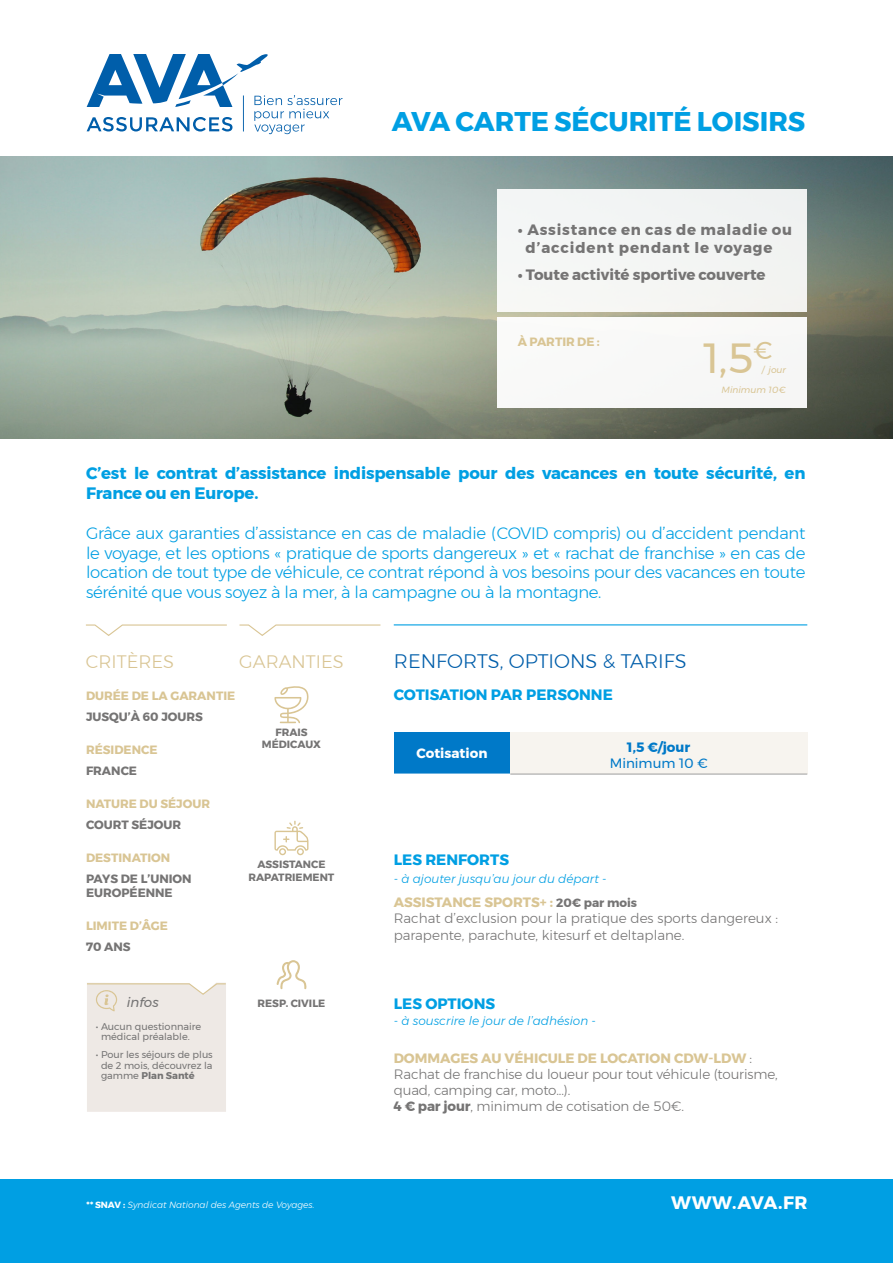
<style>
.page{position:relative;width:893px;height:1263px;background:#fff}
.page>*{position:absolute;margin:0;border:0;box-sizing:border-box;transform-origin:0 0}
.t1{font:42px "Montserrat";color:#d9c594}
.t2{font:700 27px "Montserrat";color:#009fe3}
.t3{font:300 19.5px "Montserrat";color:#005eaa}
.t4{font:300 18px "Montserrat";color:#d9c594}
.t5{font:700 18px "Montserrat";letter-spacing:.025em;color:#fff}
.t6{font:300 16.5px/19.8px "Montserrat";letter-spacing:-.02em;color:#009fe3;text-align:justify}
.t7{font:700 16.5px/19.8px "Montserrat";letter-spacing:-.01em;color:#009fe3}
.t8{font:700 15px/18px "Montserrat";letter-spacing:.05em;color:#757474}
.t9{font:700 15px "Montserrat";color:#009fe3}
.t10{font:700 15px "Montserrat";color:#757474}
.t11{font:300 13.5px/16.2px "Montserrat";letter-spacing:-.01em;color:#757474}
.t12{font:700 13.5px "Montserrat";color:#fff}
.t13{font:13.5px "Montserrat";color:#0079c8}
.t14{font:700 13.5px "Montserrat";color:#0079c8}
.t15{font:italic 13.5px "Montserrat";color:#757474}
.t16{font:700 12px "Montserrat";color:#d9c594}
.t17{font:italic 300 12px "Montserrat";color:#009fe3}
.t18{font:700 12px/14.4px "Montserrat";color:#757474}
.t19{font:700 10.5px/12.6px "Montserrat";color:#757474;text-align:center}
.t20{font:9.75px/10.5px "Montserrat";color:#757474}
.t21{font:italic 300 9px "Montserrat";color:#fff}
.t22{font:italic 9px "Montserrat";color:#d9c594}
.s1{font-weight:700}
.s2{font-weight:700;color:#d9c594}
.s3{font-weight:700;font-size:12px}
.s4{font-weight:700;font-style:normal}
</style>
<div class="page">
<img style="left:0;top:157px;width:893px;height:281px">
<svg style="left:87px;top:54px;width:255px;height:80px"></svg>
<div style="left:0;top:1179px;width:893px;height:84px;background:#009fe3"></div>
<svg style="left:274px;top:686px;width:35px;height:37px"></svg>
<svg style="left:274px;top:821px;width:34px;height:34px"></svg>
<svg style="left:239px;top:624px;width:142px;height:12px"></svg>
<svg style="left:86px;top:624px;width:141px;height:12px"></svg>
<div style="left:87px;top:983px;width:139px;height:129px;background:#eee9e5"></div>
<hr style="left:394px;top:624px;width:413px;height:1px;background:#009fe3">
<div style="left:498px;top:189px;width:309px;height:123px;background:#f3f5f4"></div>
<div style="left:498px;top:317px;width:309px;height:91px;background:#f8f8f7"></div>
<div style="left:394px;top:732px;width:116px;height:42px;background:#0079c8"></div>
<div style="left:510px;top:732px;width:297px;height:42px;background:#f7f4ef"></div>
<hr style="left:510px;top:774px;width:297px;height:1px;background:#9d9d9c">
<svg style="left:277px;top:960px;width:30px;height:29px"></svg>
<h2 class="t2" style="left:392px;top:100px;width:415px">AVA CARTE SÉCURITÉ LOISIRS</h2>
<p class="t8" style="left:526px;top:220px;width:268px;text-indent:-8px">• Assistance en cas de maladie ou d’accident pendant le voyage</p>
<p class="t10" style="left:518px;top:262px;width:249px">• Toute activité sportive couverte</p>
<p class="t16" style="left:518px;top:332px;width:84px">À PARTIR DE :</p>
<h1 class="t1" style="left:703px;top:326px;width:71px">1,5<sup>€</sup></h1>
<p class="t22" style="left:762px;top:363px;width:26px">/ jour</p>
<p class="t22" style="left:722px;top:383px;width:66px">Minimum 10€</p>
<p class="t7" style="left:86px;top:464px;width:721px">C’est le contrat d’assistance indispensable pour des vacances en toute sécurité, en<br>France ou en Europe.</p>
<p class="t6" style="left:86px;top:523px;width:721px">Grâce aux garanties d’assistance en cas de maladie (COVID compris) ou d’accident pendant le voyage, et les options « pratique de sports dangereux » et « rachat de franchise » en cas de location de tout type de véhicule, ce contrat répond à vos besoins pour des vacances en toute sérénité que vous soyez à la mer, à la campagne ou à la montagne.</p>
<p class="t4" style="left:86px;top:648px;width:90px">CRITÈRES</p>
<p class="t4" style="left:239px;top:648px;width:106px">GARANTIES</p>
<p class="t16" style="left:86px;top:686px;width:151px">DURÉE DE LA GARANTIE</p>
<p class="t18" style="left:86px;top:709px;width:118px">JUSQU’À 60 JOURS</p>
<p class="t16" style="left:86px;top:740px;width:73px">RÉSIDENCE</p>
<p class="t18" style="left:86px;top:763px;width:53px">FRANCE</p>
<p class="t16" style="left:86px;top:794px;width:126px">NATURE DU SÉJOUR</p>
<p class="t18" style="left:86px;top:817px;width:97px">COURT SÉJOUR</p>
<p class="t16" style="left:86px;top:848px;width:86px">DESTINATION</p>
<p class="t18" style="left:86px;top:871px;width:107px">PAYS DE L’UNION<br>EUROPÉENNE</p>
<p class="t16" style="left:86px;top:916px;width:83px">LIMITE D’ÂGE</p>
<p class="t18" style="left:86px;top:940px;width:46px">70 ANS</p>
<p class="t19" style="left:262px;top:726px;width:61px">FRAIS<br>MÉDICAUX</p>
<p class="t19" style="left:249px;top:858px;width:87px">ASSISTANCE<br>RAPATRIEMENT</p>
<p class="t15" style="left:127px;top:991px;width:33px">infos</p>
<p class="t20" style="left:101px;top:1021px;width:102px;text-indent:-5px">• Aucun questionnaire médical préalable.</p>
<p class="t20" style="left:101px;top:1049px;width:113px;text-align:justify;text-indent:-5px">• Pour les séjours de plus de 2 mois, découvrez la gamme <span class="s1">Plan Santé</span></p>
<p class="t19" style="left:258px;top:997px;width:69px">RESP. CIVILE</p>
<p class="t3" style="left:394px;top:647px;width:294px">RENFORTS, OPTIONS &amp; TARIFS</p>
<p class="t9" style="left:394px;top:683px;width:221px">COTISATION PAR PERSONNE</p>
<p class="t12" style="left:417px;top:742px;width:72px">Cotisation</p>
<p class="t14" style="left:627px;top:736px;width:65px">1,5 €/jour</p>
<p class="t13" style="left:610px;top:753px;width:100px">Minimum 10 €</p>
<p class="t9" style="left:394px;top:848px;width:117px">LES RENFORTS</p>
<p class="t17" style="left:394px;top:870px;width:214px">- à ajouter jusqu’au jour du départ -</p>
<p class="t11" style="left:394px;top:894px;width:386px"><span class="s2">ASSISTANCE SPORTS+ :</span> <span class="s3">20€ par mois<br></span>Rachat d’exclusion pour la pratique des sports dangereux : parapente, parachute, kitesurf et deltaplane.</p>
<p class="t9" style="left:394px;top:992px;width:103px">LES OPTIONS</p>
<p class="t17" style="left:394px;top:1012px;width:204px">- à souscrire le jour de l’adhésion -</p>
<p class="t11" style="left:394px;top:1049px;width:386px"><span class="s2">DOMMAGES AU VÉHICULE DE LOCATION CDW-LDW</span> :<br>Rachat de franchise du loueur pour tout véhicule (tourisme, quad, camping car, moto...).<br><span class="s1">4 € par jour</span>, minimum de cotisation de 50€.</p>
<p class="t21" style="left:86px;top:1198px;width:230px"><span class="s1">**</span> <span class="s4">SNAV :</span> Syndicat National des Agents de Voyages.</p>
<p class="t5" style="left:671px;top:1188px;width:138px">WWW.AVA.FR</p>
</div>
